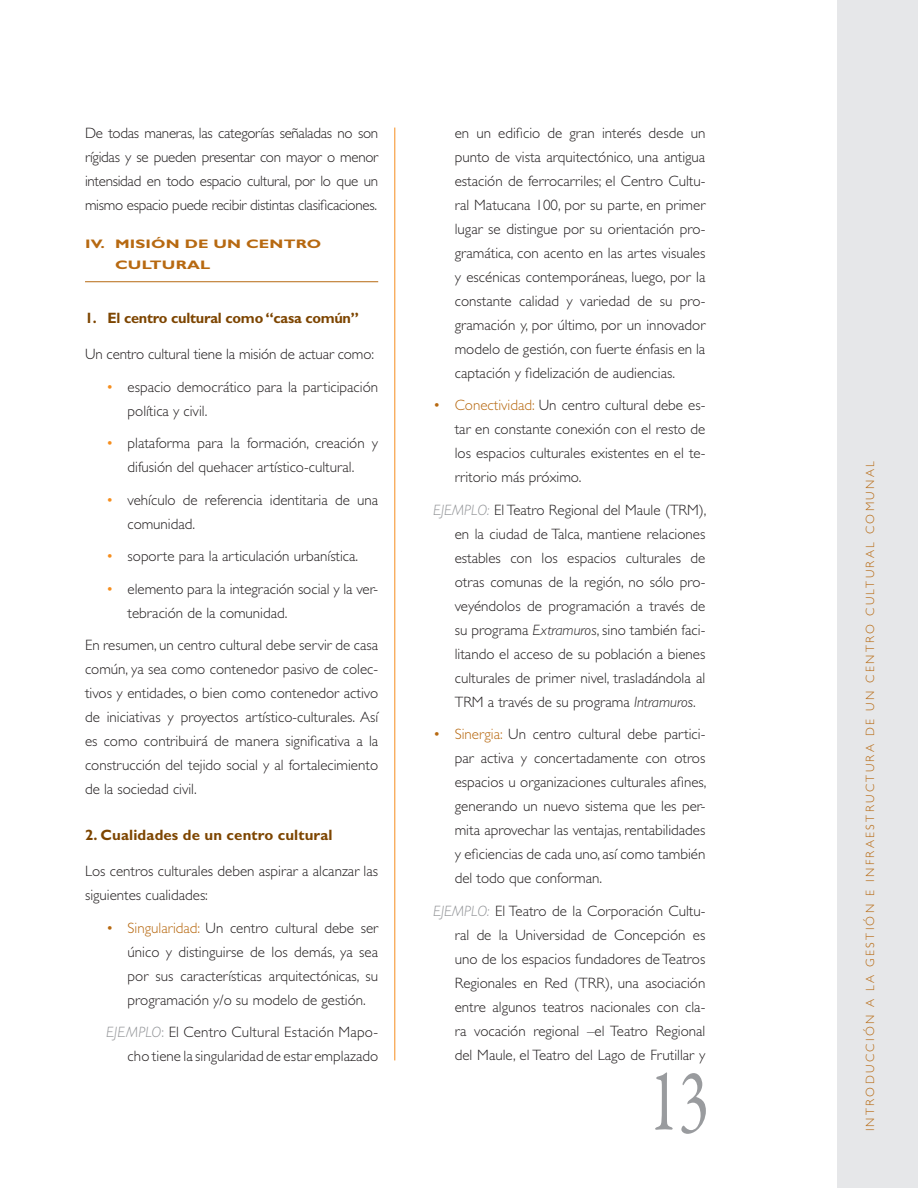
<style>
.page{position:relative;width:918px;height:1188px;background:#fff}
.page>*{position:absolute;margin:0;border:0;box-sizing:border-box;transform-origin:0 0}
.t1{font:89.1px "Garamond Premr Pro";color:#999b9e;scale:.7 1}
.t2{font:300 15px/24px "Gill Sans Std";color:#231f20;text-align:justify}
.t3{font:700 15px "Gill Sans Std";letter-spacing:.01em;color:#7d4500}
.t4{font:700 12.3px/21px "Gill Sans Std";letter-spacing:.01em;color:#b76911;scale:1.33 1}
.t5{font:300 12px "Gill Sans Std";letter-spacing:.2em;color:#b76911}
.s1{color:#f68e1e}
.s2{color:#b76911}
.s3{font-style:italic;color:#939598}
.s4{color:#939598}
.s5{font-style:italic}
</style>
<div class="page">
<div style="left:838px;top:0;width:80px;height:1188px;background:#e6e7e9"></div>
<hr style="left:395px;top:128px;width:1px;height:932px;background:#f68e1e">
<hr style="left:85px;top:281px;width:293px;height:1px;background:#b76911">
<p class="t2" style="left:85px;top:121px;width:295px">De todas maneras, las categorías señaladas no son rígidas y se pueden presentar con mayor o menor intensidad en todo espacio cultural, por lo que un mismo espacio puede recibir distintas clasificaciones.</p>
<p class="t4" style="left:115px;top:233px;width:157px;text-indent:-30px">IV. Misión de un centro cu ltu ral</p>
<p class="t3" style="left:85px;top:309px;width:276px">1.E l centro cultural como “casa común”</p>
<p class="t2" style="left:85px;top:342px;width:290px">Un centro cultural tiene la misión de actuar como:</p>
<p class="t2" style="left:128px;top:375px;width:252px;text-indent:-22px"><span class="s1">•</span> espacio democrático para la participación política y civil.</p>
<p class="t2" style="left:106px;top:431px;width:274px;text-align:center"><span class="s1">•</span> plataforma para la formación, creación y difusión del quehacer artístico-cultural.</p>
<p class="t2" style="left:128px;top:488px;width:252px;text-indent:-22px"><span class="s1">•</span> vehículo de referencia identitaria de una comunidad.</p>
<p class="t2" style="left:106px;top:544px;width:254px"><span class="s1">•</span> soporte para la articulación urbanística.</p>
<p class="t2" style="left:128px;top:577px;width:252px;text-indent:-22px"><span class="s1">•</span> elemento para la integración social y la ver&shy;tebración de la comunidad.</p>
<p class="t2" style="left:85px;top:633px;width:295px">En resumen, un centro cultural debe servir de casa común, ya sea como contenedor pasivo de colec&shy;tivos y entidades, o bien como contenedor activo de iniciativas y proyectos artístico-culturales. Así es como contribuirá de manera significativa a la construcción del tejido social y al fortalecimiento de la sociedad civil.</p>
<p class="t3" style="left:85px;top:826px;width:249px">2. Cualidades de un centro cultural</p>
<p class="t2" style="left:85px;top:859px;width:295px">Los centros culturales deben aspirar a alcanzar las siguientes cualidades:</p>
<p class="t2" style="left:128px;top:916px;width:252px;text-indent:-22px"><span class="s2">• Singularidad:</span> Un centro cultural debe ser único y distinguirse de los demás, ya sea por sus características arquitectónicas, su programación y/o su modelo de gestión.</p>
<p class="t2" style="left:106px;top:1021px;width:274px;text-align:right"><span class="s3">EJEMPLO</span><span class="s4">:</span> El Centro Cultural Estación Mapo&shy;cho tiene la singularidad de estar emplazado</p>
<p class="t2" style="left:455px;top:121px;width:252px">en un edificio de gran interés desde un punto de vista arquitectónico, una antigua estación de ferrocarriles; el Centro Cultu&shy;ral Matucana 100, por su parte, en primer lugar se distingue por su orientación pro&shy;gramática, con acento en las artes visuales y escénicas contemporáneas, luego, por la constante calidad y variedad de su pro&shy;gramación y, por último, por un innovador modelo de gestión, con fuerte énfasis en la captación y fidelización de audiencias.</p>
<p class="t2" style="left:455px;top:393px;width:252px;text-indent:-22px"><span class="s2">• Conectividad:</span> Un centro cultural debe es&shy;tar en constante conexión con el resto de los espacios culturales existentes en el te&shy;rritorio más próximo.</p>
<p class="t2" style="left:455px;top:498px;width:253px;text-indent:-22px"><span class="s3">EJEMPLO:</span> El Teatro Regional del Maule (TRM), en la ciudad de Talca, mantiene relaciones estables con los espacios culturales de otras comunas de la región, no sólo pro&shy;veyéndolos de programación a través de su programa <span class="s5">Extramuros</span>, sino también faci&shy;litando el acceso de su población a bienes culturales de primer nivel, trasladándola al TRM a través de su programa <span class="s5">Intramuros</span>.</p>
<p class="t2" style="left:455px;top:722px;width:253px;text-indent:-22px"><span class="s2">• Sinergia:</span> Un centro cultural debe partici&shy;par activa y concertadamente con otros espacios u organizaciones culturales afines, generando un nuevo sistema que les per&shy;mita aprovechar las ventajas, rentabilidades y eficiencias de cada uno, así como también del todo que conforman.</p>
<p class="t2" style="left:455px;top:899px;width:252px;text-indent:-22px"><span class="s3">EJEMPLO:</span> El Teatro de la Corporación Cultu&shy;ral de la Universidad de Concepción es uno de los espacios fundadores de Teatros Regionales en Red (TRR), una asociación entre algunos teatros nacionales con cla&shy;ra vocación regional –el Teatro Regional del Maule, el Teatro del Lago de Frutillar y</p>
<h1 class="t1" style="left:648px;top:1048px;width:88px">13</h1>
<p class="t5" style="left:864px;top:1131px;width:671px;rotate:-90deg">Introducción a lagestión einfraestructuradeun Centro Culturalcomunal</p>
</div>
